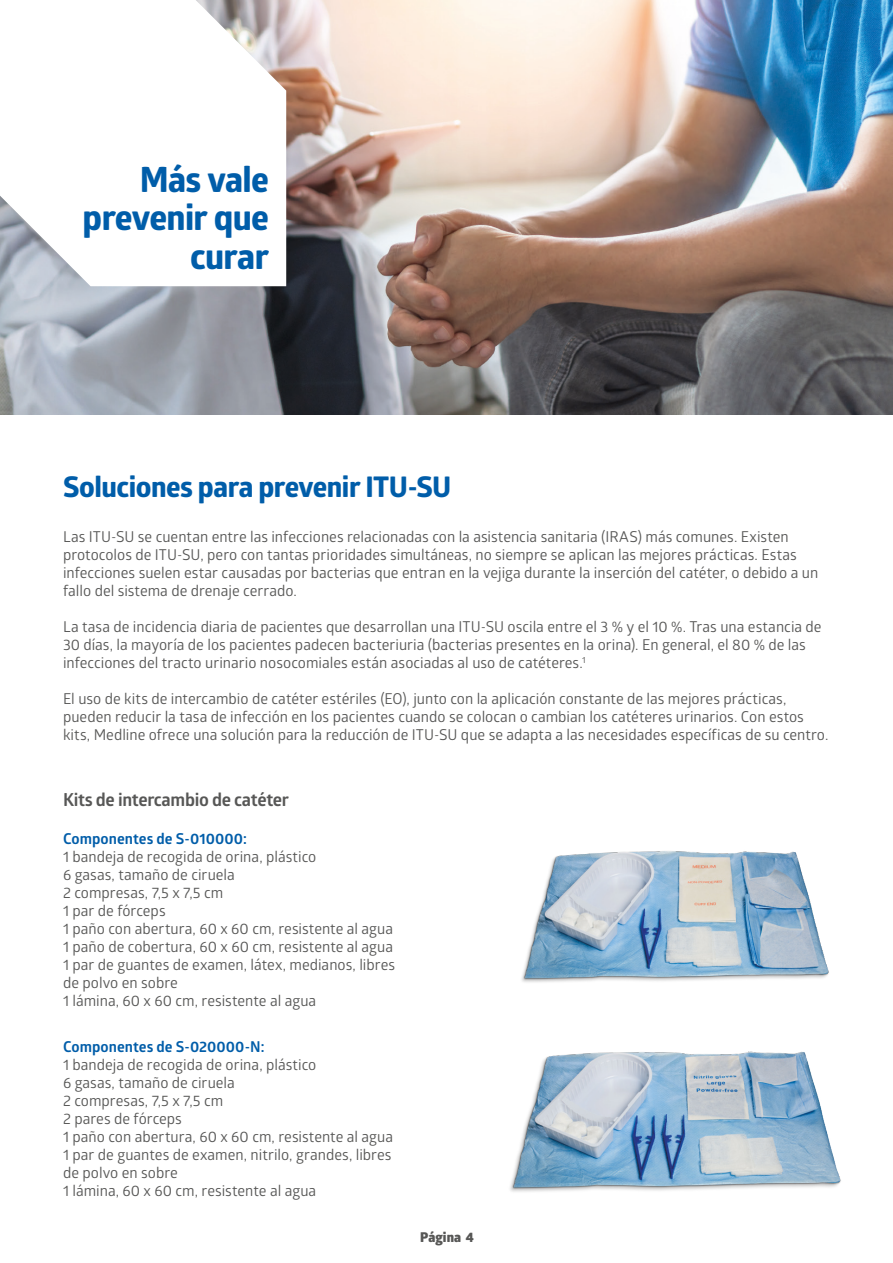
<style>
.page{position:relative;width:893px;height:1263px;background:#fff}
.page>*{position:absolute;margin:0;border:0;box-sizing:border-box;transform-origin:0 0}
.MEDLINE_-_Headline__L{font:700 34.95px/38.7px "Globerx";letter-spacing:-.02em;color:#005da9;text-align:right}
.MEDLINE_-_Headline__L-2{font:700 28.5px "Globerx";letter-spacing:-.015em;color:#005da9}
.MEDLINE_-_Body{font:700 18px "Glober";letter-spacing:-.02em;color:#575756}
.MEDLINE_-_Intro_Text{font:15px/18px "Glober";color:#575756}
.t1{font:800 13.5px "Glober";letter-spacing:.005em;color:#575756}
.s1{font-weight:700;color:#005da9}
</style>
<div class="page">
<img style="left:0;top:0;width:893px;height:415px">
<svg style="left:0;top:0;width:286px;height:286px"></svg>
<img style="left:521px;top:851px;width:308px;height:131px">
<img style="left:510px;top:1051px;width:331px;height:141px">
<p class="MEDLINE_-_Headline__L" style="left:83px;top:159px;width:188px">Más vale prevenir que curar</p>
<p class="MEDLINE_-_Headline__L-2" style="left:63px;top:466px;width:390px">Soluciones para prevenir ITU-SU</p>
<p class="MEDLINE_-_Intro_Text" style="left:63px;top:527px;width:757px">Las ITU-SU se cuentan entre las infecciones relacionadas con la asistencia sanitaria (IRAS) más comunes. Existen protocolos de ITU-SU, pero con tantas prioridades simultáneas, no siempre se aplican las mejores prácticas. Estas infecciones suelen estar causadas por bacterias que entran en la vejiga durante la inserción del catéter, o debido a un fallo del sistema de drenaje cerrado.</p>
<p class="MEDLINE_-_Intro_Text" style="left:63px;top:617px;width:760px">La tasa de incidencia diaria de pacientes que desarrollan una ITU-SU oscila entre el 3 % y el 10 %. Tras una estancia de<br>30 días, la mayoría de los pacientes padecen bacteriuria (bacterias presentes en la orina). En general, el 80 % de las infecciones del tracto urinario nosocomiales están asociadas al uso de catéteres.<sup>1</sup></p>
<p class="MEDLINE_-_Intro_Text" style="left:63px;top:689px;width:767px">El uso de kits de intercambio de catéter estériles (EO), junto con la aplicación constante de las mejores prácticas, pueden reducir la tasa de infección en los pacientes cuando se colocan o cambian los catéteres urinarios. Con estos kits, Medline ofrece una solución para la reducción de ITU-SU que se adapta a las necesidades específicas de su centro.</p>
<p class="MEDLINE_-_Body" style="left:63px;top:786px;width:228px">Kits de intercambio de catéter</p>
<p class="MEDLINE_-_Intro_Text" style="left:63px;top:829px;width:334px"><span class="s1">Componentes de S-010000:<br></span>1 bandeja de recogida de orina, plástico<br>6 gasas, tamaño de ciruela<br>2 compresas, 7,5 x 7,5 cm<br>1 par de fórceps<br>1 paño con abertura, 60 x 60 cm, resistente al agua 1 paño de cobertura, 60 x 60 cm, resistente al agua 1 par de guantes de examen, látex, medianos, libres de polvo en sobre<br>1 lámina, 60 x 60 cm, resistente al agua</p>
<p class="MEDLINE_-_Intro_Text" style="left:63px;top:1037px;width:332px"><span class="s1">Componentes de S-020000-N:<br></span>1 bandeja de recogida de orina, plástico<br>6 gasas, tamaño de ciruela<br>2 compresas, 7,5 x 7,5 cm<br>2 pares de fórceps<br>1 paño con abertura, 60 x 60 cm, resistente al agua<br>1 par de guantes de examen, nitrilo, grandes, libres de polvo en sobre<br>1 lámina, 60 x 60 cm, resistente al agua</p>
<p class="t1" style="left:420px;top:1227px;width:55px">Página 4</p>
</div>
